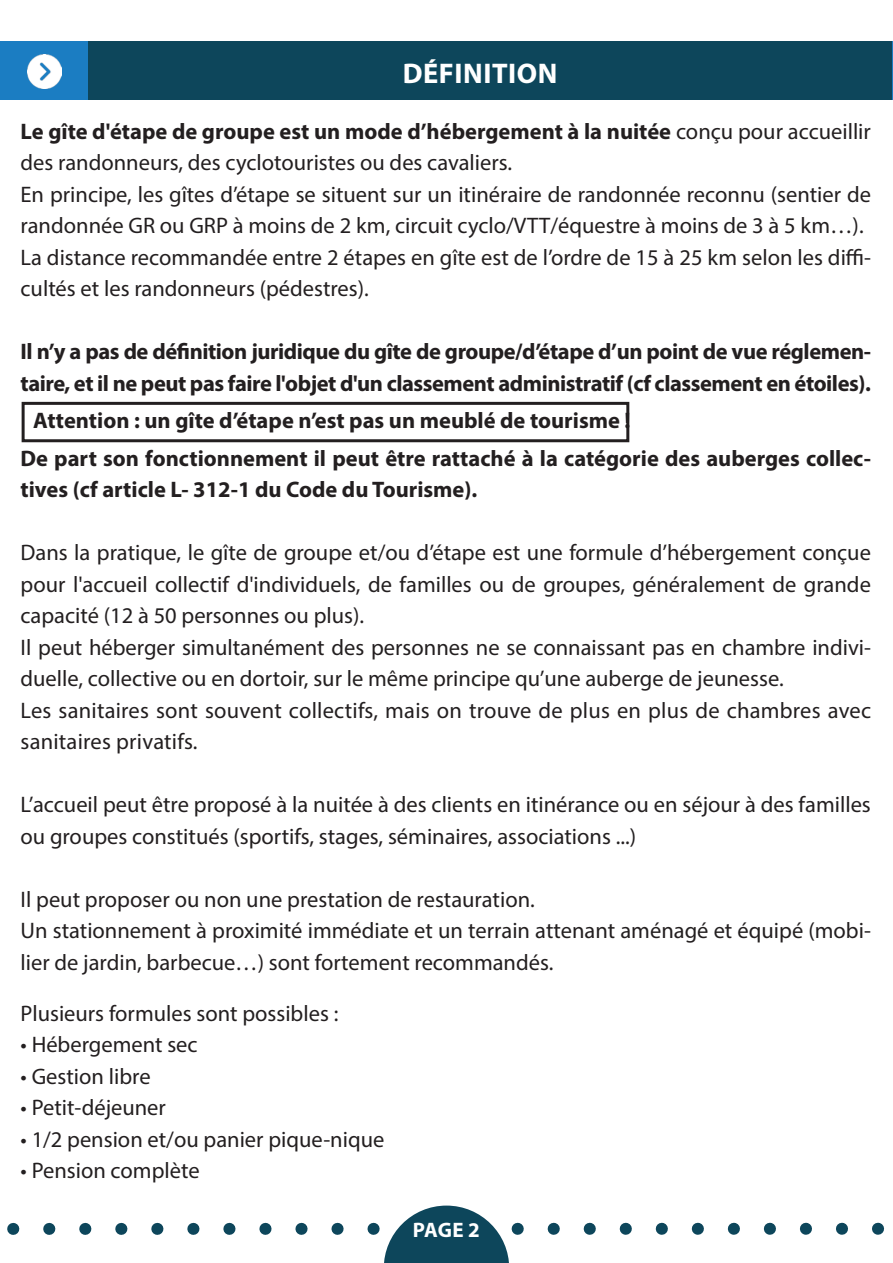
<style>
.page{position:relative;width:893px;height:1263px;background:#fff}
.page>*{position:absolute;margin:0;border:0;box-sizing:border-box;transform-origin:0 0}
.t1{font:700 28.5px "Myriad Pro";letter-spacing:.02em;color:#fff}
.t2{font:22.5px/31.5px "Myriad Pro";color:#231f20}
.t3{font:700 22.5px/31.5px "Myriad Pro";letter-spacing:-.01em;color:#231f20}
.t4{font:700 21px "Myriad Pro";color:#fff}
.s1{font-weight:700}
</style>
<div class="page">
<div style="left:0;top:41px;width:892px;height:59px;background:#1b7dc2"></div>
<div style="left:89px;top:41px;width:803px;height:59px;background:#0d465b"></div>
<img style="left:27px;top:54px;width:34px;height:34px">
<svg style="left:13px;top:1205px;width:871px;height:58px"></svg>
<div style="left:22px;top:402px;width:607px;height:40px;border:3px solid #231f20"></div>
<p class="t1" style="left:403px;top:55px;width:156px">DÉFINITION</p>
<p class="t2" style="left:21px;top:115px;width:852px"><span class="s1">Le gîte d'étape de groupe est un mode d’hébergement à la nuitée</span> conçu pour accueillir des randonneurs, des cyclotouristes ou des cavaliers.<br>En principe, les gîtes d’étape se situent sur un itinéraire de randonnée reconnu (sentier de randonnée GR ou GRP à moins de 2 km, circuit cyclo/VTT/équestre à moins de 3 à 5 km…).<br>La distance recommandée entre 2 étapes en gîte est de l’ordre de 15 à 25 km selon les diffi&shy;cultés et les randonneurs (pédestres).</p>
<p class="t3" style="left:21px;top:335px;width:852px">Il n’y a pas de définition juridique du gîte de groupe/d’étape d’un point de vue réglemen&shy;taire, et il ne peut pas faire l'objet d'un classement administratif (cf classement en étoiles).</p>
<p class="t3" style="left:21px;top:401px;width:852px;line-height:37.5px;text-indent:13px">Attention : un gîte d’étape n’est pas un meublé de tourisme !<br>De part son fonctionnement il peut être rattaché à la catégorie des auberges collec-</p>
<p class="t3" style="left:21px;top:473px;width:458px">tives (cf article L- 312-1 du Code du Tourisme).</p>
<p class="t2" style="left:21px;top:537px;width:852px">Dans la pratique, le gîte de groupe et/ou d’étape est une formule d’hébergement conçue pour l'accueil collectif d'individuels, de familles ou de groupes, généralement de grande capacité (12 à 50 personnes ou plus).<br>Il peut héberger simultanément des personnes ne se connaissant pas en chambre indivi&shy;duelle, collective ou en dortoir, sur le même principe qu’une auberge de jeunesse.<br>Les sanitaires sont souvent collectifs, mais on trouve de plus en plus de chambres avec sanitaires privatifs.</p>
<p class="t2" style="left:21px;top:789px;width:852px">L’accueil peut être proposé à la nuitée à des clients en itinérance ou en séjour à des familles ou groupes constitués (sportifs, stages, séminaires, associations ...)</p>
<p class="t2" style="left:21px;top:883px;width:852px">Il peut proposer ou non une prestation de restauration.<br>Un stationnement à proximité immédiate et un terrain attenant aménagé et équipé (mobi&shy;lier de jardin, barbecue…) sont fortement recommandés.</p>
<p class="t2" style="left:21px;top:997px;width:319px">Plusieurs formules sont possibles :</p>
<p class="t2" style="left:21px;top:1029px;width:179px">• Hébergement sec</p>
<p class="t2" style="left:21px;top:1060px;width:132px">• Gestion libre</p>
<p class="t2" style="left:21px;top:1092px;width:147px">• Petit-déjeuner</p>
<p class="t2" style="left:21px;top:1123px;width:365px">• 1/2 pension et/ou panier pique-nique</p>
<p class="t2" style="left:21px;top:1155px;width:181px">• Pension complète</p>
<p class="t4" style="left:413px;top:1216px;width:69px">PAGE 2</p>
</div>
